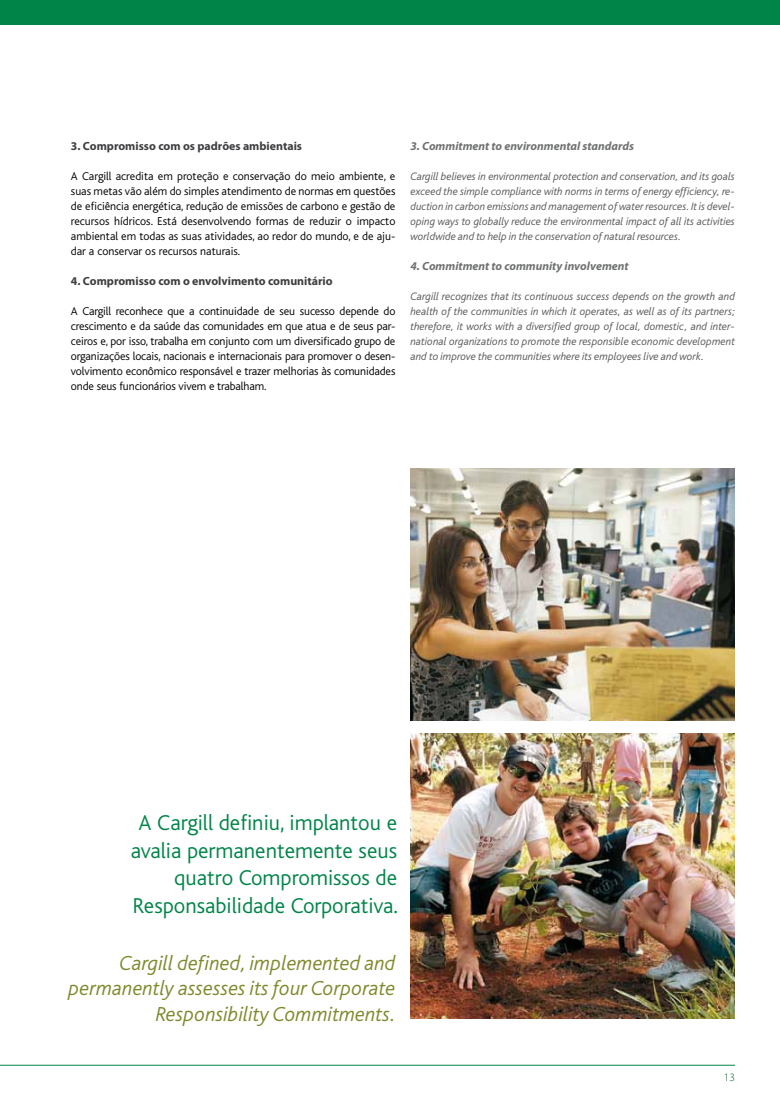
<style>
.page{position:relative;width:780px;height:1099px;background:#fff}
.page>*{position:absolute;margin:0;border:0;box-sizing:border-box;transform-origin:0 0}
.t1{font:300 22.5px/27.5px "Bliss";color:#008448;text-align:right}
.t2{font:italic 300 21.25px/25.5px "Bliss";color:#81892d;text-align:right}
.t3{font:300 11.88px/15px "Bliss";letter-spacing:-.01em;color:#000;text-align:justify}
.t4{font:700 11.88px "Myriad Pro";color:#3e3d40}
.t5{font:italic 700 11.88px "Myriad Pro";color:#707172}
.t6{font:italic 300 11.25px/15px "Bliss";letter-spacing:-.005em;color:#58585a;text-align:justify}
.t7{font:300 11.25px "Myriad Pro";color:#005730}
</style>
<div class="page">
<hr style="left:0;top:1064px;width:735px;height:1px;background:#008448">
<div style="left:0;top:0;width:780px;height:25px;background:#008448"></div>
<img style="left:410px;top:468px;width:325px;height:252px">
<img style="left:410px;top:733px;width:325px;height:285px">
<p class="t4" style="left:71px;top:138px;width:233px">3. Compromisso com os padrões ambientais</p>
<p class="t3" style="left:71px;top:169px;width:326px">A Cargill acredita em proteção e conservação do meio ambiente, e suas metas vão além do simples atendimento de normas em questões de eficiência energética, redução de emissões de carbono e gestão de recursos hídricos. Está desenvolvendo formas de reduzir o impacto ambiental em todas as suas atividades, ao redor do mundo, e de aju&shy;dar a conservar os recursos naturais.</p>
<p class="t4" style="left:71px;top:273px;width:263px">4. Compromisso com o envolvimento comunitário</p>
<p class="t3" style="left:71px;top:304px;width:326px">A Cargill reconhece que a continuidade de seu sucesso depende do crescimento e da saúde das comunidades em que atua e de seus par&shy;ceiros e, por isso, trabalha em conjunto com um diversificado grupo de organizações locais, nacionais e internacionais para promover o desen&shy;volvimento econômico responsável e trazer melhorias às comunidades onde seus funcionários vivem e trabalham.</p>
<p class="t5" style="left:410px;top:138px;width:225px">3. Commitment to environmental standards</p>
<p class="t6" style="left:410px;top:169px;width:326px">Cargill believes in environmental protection and conservation, and its goals exceed the simple compliance with norms in terms of energy efficiency, re&shy;duction in carbon emissions and management of water resources. It is devel&shy;oping ways to globally reduce the environmental impact of all its activities worldwide and to help in the conservation of natural resources.</p>
<p class="t5" style="left:410px;top:258px;width:220px">4. Commitment to community involvement</p>
<p class="t6" style="left:410px;top:289px;width:326px">Cargill recognizes that its continuous success depends on the growth and health of the communities in which it operates, as well as of its partners; therefore, it works with a diversified group of local, domestic, and inter&shy;national organizations to promote the responsible economic development and to improve the communities where its employees live and work.</p>
<h1 class="t1" style="left:131px;top:809px;width:269px">A Cargill definiu, implantou e avalia permanentemente seus quatro Compromissos de<br>Responsabilidade Corporativa.</h1>
<h2 class="t2" style="left:68px;top:950px;width:329px">Cargill defined, implemented and permanently assesses its four Corporate<br>Responsibility Commitments.</h2>
<p class="t7" style="left:724px;top:1069px;width:12px">13</p>
</div>
